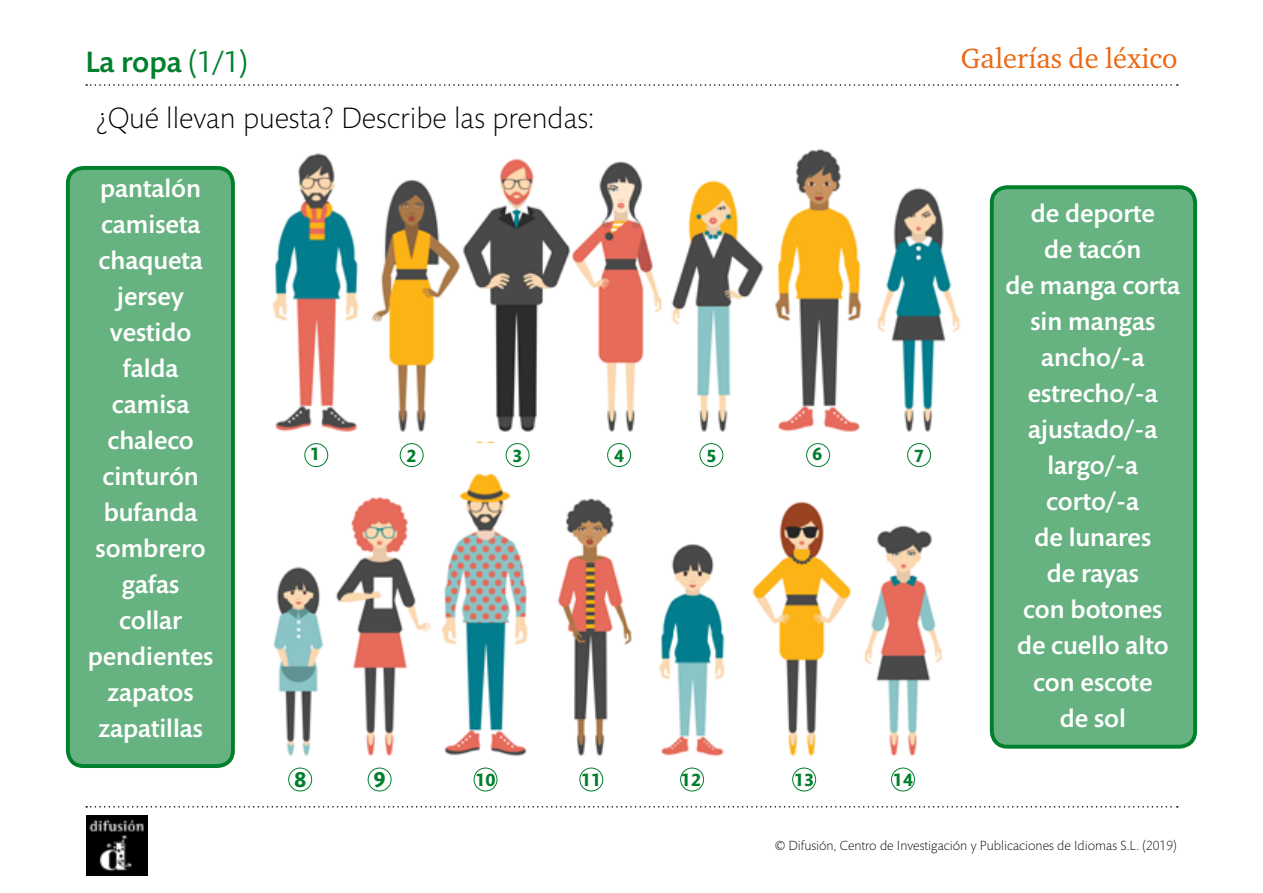
<style>
.page{position:relative;width:1263px;height:893px;background:#fff}
.page>*{position:absolute;margin:0;border:0;box-sizing:border-box;transform-origin:0 0}
.t1{font:300 30px "Mundo Sans Std";color:#000}
.t2{font:500 30px "Mundo Sans Std";color:#007f2c}
.t3{font:28.5px "Charter ITC Std";color:#eb6915}
.t4{font:500 25.95px/36px "Mundo Sans Std";color:#fff;text-align:center}
.t5{font:700 21.75px "Mundo Sans Std";color:#007f2c}
.t6{font:700 18px "Mundo Sans Std";color:#007f2c}
.t7{font:300 13.5px "Mundo Sans Std";color:#000}
.s1{font-weight:400}
</style>
<div class="page">
<img style="left:86px;top:815px;width:61px;height:60px">
<svg style="left:86px;top:806px;width:1092px;height:1px"></svg>
<svg style="left:86px;top:84px;width:1092px;height:2px"></svg>
<div style="left:68px;top:168px;width:165px;height:598px;background:#66b281;border-radius:16px"></div>
<div style="left:66px;top:166px;width:169px;height:602px;border:4px solid #007f2c;border-radius:16px"></div>
<div style="left:992px;top:187px;width:203px;height:560px;background:#66b281;border-radius:16px"></div>
<div style="left:990px;top:185px;width:207px;height:564px;border:4px solid #007f2c;border-radius:16px"></div>
<img style="left:272px;top:148px;width:688px;height:295px">
<div style="left:304px;top:443px;width:24px;height:24px;border:1px solid #007f2c;border-radius:50%"></div>
<div style="left:400px;top:443px;width:23px;height:24px;border:1px solid #007f2c;border-radius:50%"></div>
<div style="left:506px;top:443px;width:23px;height:24px;border:1px solid #007f2c;border-radius:50%"></div>
<div style="left:607px;top:443px;width:24px;height:24px;border:1px solid #007f2c;border-radius:50%"></div>
<div style="left:699px;top:443px;width:24px;height:24px;border:1px solid #007f2c;border-radius:50%"></div>
<div style="left:806px;top:443px;width:24px;height:24px;border:1px solid #007f2c;border-radius:50%"></div>
<div style="left:907px;top:443px;width:24px;height:24px;border:1px solid #007f2c;border-radius:50%"></div>
<img style="left:273px;top:473px;width:669px;height:295px">
<div style="left:288px;top:768px;width:24px;height:23px;border:1px solid #007f2c;border-radius:50%"></div>
<div style="left:368px;top:768px;width:23px;height:23px;border:1px solid #007f2c;border-radius:50%"></div>
<div style="left:474px;top:768px;width:23px;height:23px;border:1px solid #007f2c;border-radius:50%"></div>
<div style="left:579px;top:768px;width:24px;height:23px;border:1px solid #007f2c;border-radius:50%"></div>
<div style="left:680px;top:768px;width:24px;height:23px;border:1px solid #007f2c;border-radius:50%"></div>
<div style="left:792px;top:768px;width:24px;height:23px;border:1px solid #007f2c;border-radius:50%"></div>
<div style="left:891px;top:768px;width:24px;height:23px;border:1px solid #007f2c;border-radius:50%"></div>
<p class="t2" style="left:85px;top:46px;width:164px">La ropa <span class="s1">(1/1)</span></p>
<p class="t3" style="left:961px;top:41px;width:218px">Galerías de léxico</p>
<p class="t1" style="left:96px;top:102px;width:500px">¿Qué llevan puesta? Describe las prendas:</p>
<p class="t4" style="left:88px;top:171px;width:127px">pantalón camiseta chaqueta jersey vestido falda camisa chaleco cinturón bufanda sombrero gafas collar pendientes zapatos zapatillas</p>
<p class="t6" style="left:310px;top:444px;width:12px">1</p>
<p class="t6" style="left:407px;top:446px;width:12px">2</p>
<p class="t6" style="left:512px;top:446px;width:12px">3</p>
<p class="t6" style="left:614px;top:446px;width:12px">4</p>
<p class="t6" style="left:706px;top:446px;width:12px">5</p>
<p class="t6" style="left:812px;top:444px;width:12px">6</p>
<p class="t6" style="left:914px;top:446px;width:12px">7</p>
<p class="t5" style="left:294px;top:768px;width:14px">8</p>
<p class="t5" style="left:373px;top:768px;width:14px">9</p>
<p class="t6" style="left:475px;top:770px;width:22px">10</p>
<p class="t6" style="left:581px;top:770px;width:22px">11</p>
<p class="t6" style="left:681px;top:770px;width:22px">12</p>
<p class="t6" style="left:794px;top:770px;width:22px">13</p>
<p class="t6" style="left:893px;top:770px;width:22px">14</p>
<p class="t4" style="left:1005px;top:196px;width:176px">de deporte<br>de tacón<br>de manga corta sin mangas ancho/-a estrecho/-a ajustado/-a largo/-a corto/-a<br>de lunares<br>de rayas<br>con botones<br>de cuello alto con escote<br>de sol</p>
<p class="t7" style="left:775px;top:838px;width:403px">© Difusión, Centro de Investigación y Publicaciones de Idiomas S.L. (2019)</p>
</div>
